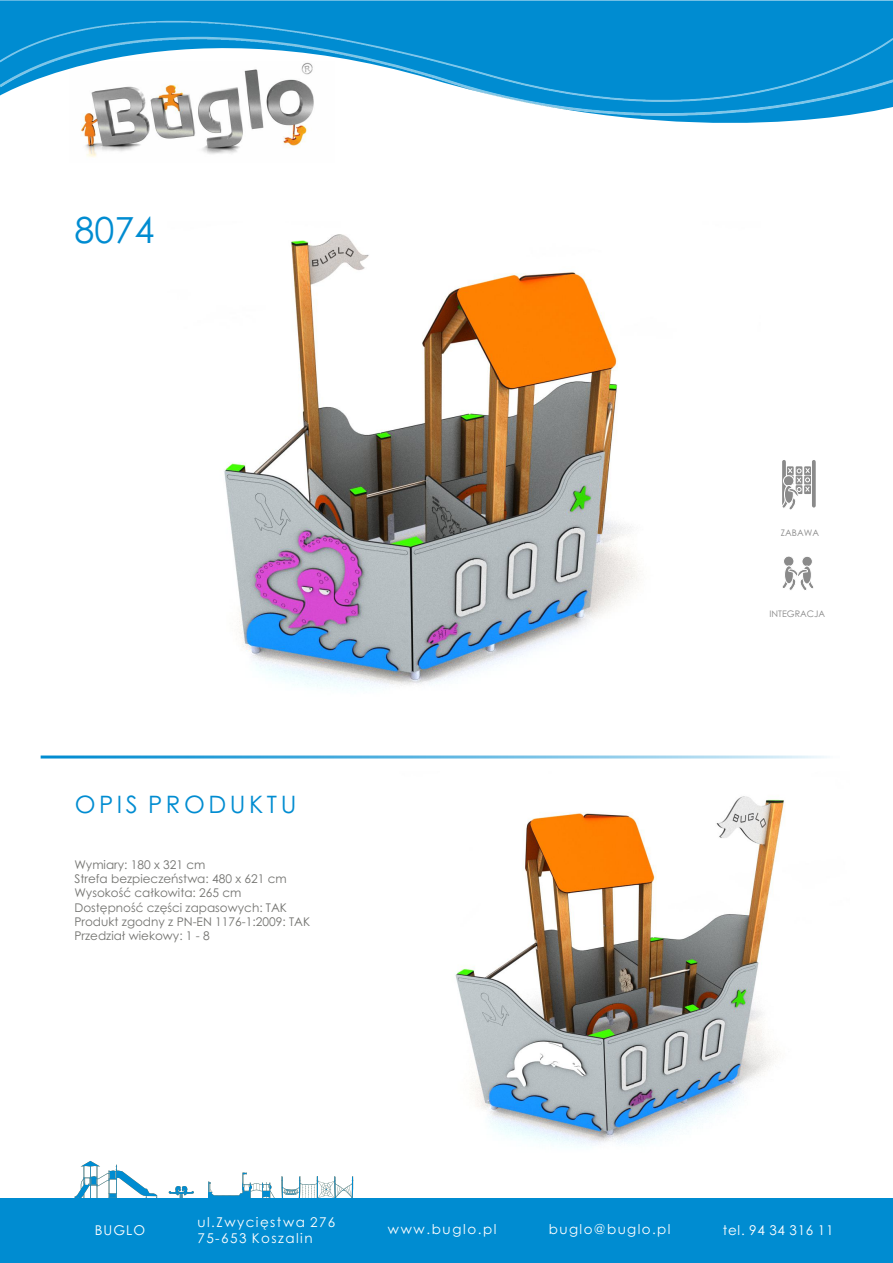
<style>
.page{position:relative;width:893px;height:1263px;background:#fff}
.page>*{position:absolute;margin:0;border:0;box-sizing:border-box;transform-origin:0 0}
.t1{font:36px "Century Gothic";color:#008cd1}
.t2{font:24px "Century Gothic";letter-spacing:.15em;color:#008cd1}
.t3{font:13.5px/16px "Century Gothic";letter-spacing:.105em;color:#fff}
.t4{font:13.5px "Century Gothic";letter-spacing:.055em;color:#fff}
.t5{font:12px/14.2px "Century Gothic";color:#737370}
.t6{font:9px "Century Gothic";color:#8a8a8a}
</style>
<div class="page">
<img style="left:399px;top:796px;width:450px;height:403px">
<img style="left:224px;top:234px;width:417px;height:455px">
<svg style="left:0;top:0;width:893px;height:157px"></svg>
<img style="left:0;top:102px;width:893px;height:14px">
<img style="left:0;top:21px;width:893px;height:81px">
<hr style="left:41px;top:755px;width:806px;height:3px;background:#008cd1">
<div style="left:0;top:1199px;width:893px;height:64px;background:#008cd1"></div>
<svg style="left:208px;top:1172px;width:67px;height:27px"></svg>
<svg style="left:74px;top:1161px;width:84px;height:38px"></svg>
<svg style="left:169px;top:1186px;width:25px;height:13px"></svg>
<svg style="left:281px;top:1176px;width:72px;height:23px"></svg>
<div style="left:783px;top:556px;width:11px;height:11px;background:#8a8a8a;border:1px solid #fff;border-radius:50%"></div>
<svg style="left:784px;top:565px;width:10px;height:19px"></svg>
<div style="left:801px;top:556px;width:12px;height:11px;background:#8a8a8a;border:1px solid #fff;border-radius:50%"></div>
<svg style="left:782px;top:568px;width:32px;height:22px"></svg>
<hr style="left:782px;top:462px;width:4px;height:44px;background:#8a8a8a">
<svg style="left:812px;top:462px;width:4px;height:44px"></svg>
<svg style="left:782px;top:466px;width:29px;height:44px"></svg>
<h1 class="t1" style="left:75px;top:216px;width:81px">8074</h1>
<h2 class="t2" style="left:75px;top:795px;width:223px">OPIS PRODUKTU</h2>
<p class="t5" style="left:74px;top:858px;width:237px">Wymiary: 180 x 321 cm<br>Strefa bezpieczeństwa 480 x 621 cm<br>Wysokość całkowita: 265 cm<br>Dostępność części zapasowych: TAK<br>Produkt zgodny z PN-EN 1176-1:2009: TAK<br>Przedział wiekowy: 1 - 8</p>
<p class="t5" style="left:205px;top:872px;width:5px">:</p>
<p class="t6" style="left:781px;top:529px;width:40px">ZABAWA</p>
<p class="t6" style="left:769px;top:610px;width:57px">INTEGRACJA</p>
<p class="t3" style="left:95px;top:1223px;width:52px">BUGLO</p>
<p class="t3" style="left:197px;top:1215px;width:140px">ul.Zwycięstwa 276<br>75-653 Koszalin</p>
<p class="t3" style="left:388px;top:1222px;width:110px">www.buglo.pl</p>
<p class="t3" style="left:549px;top:1222px;width:123px">buglo@buglo.pl</p>
<p class="t4" style="left:723px;top:1225px;width:112px">tel. 94 34 316 11</p>
</div>
